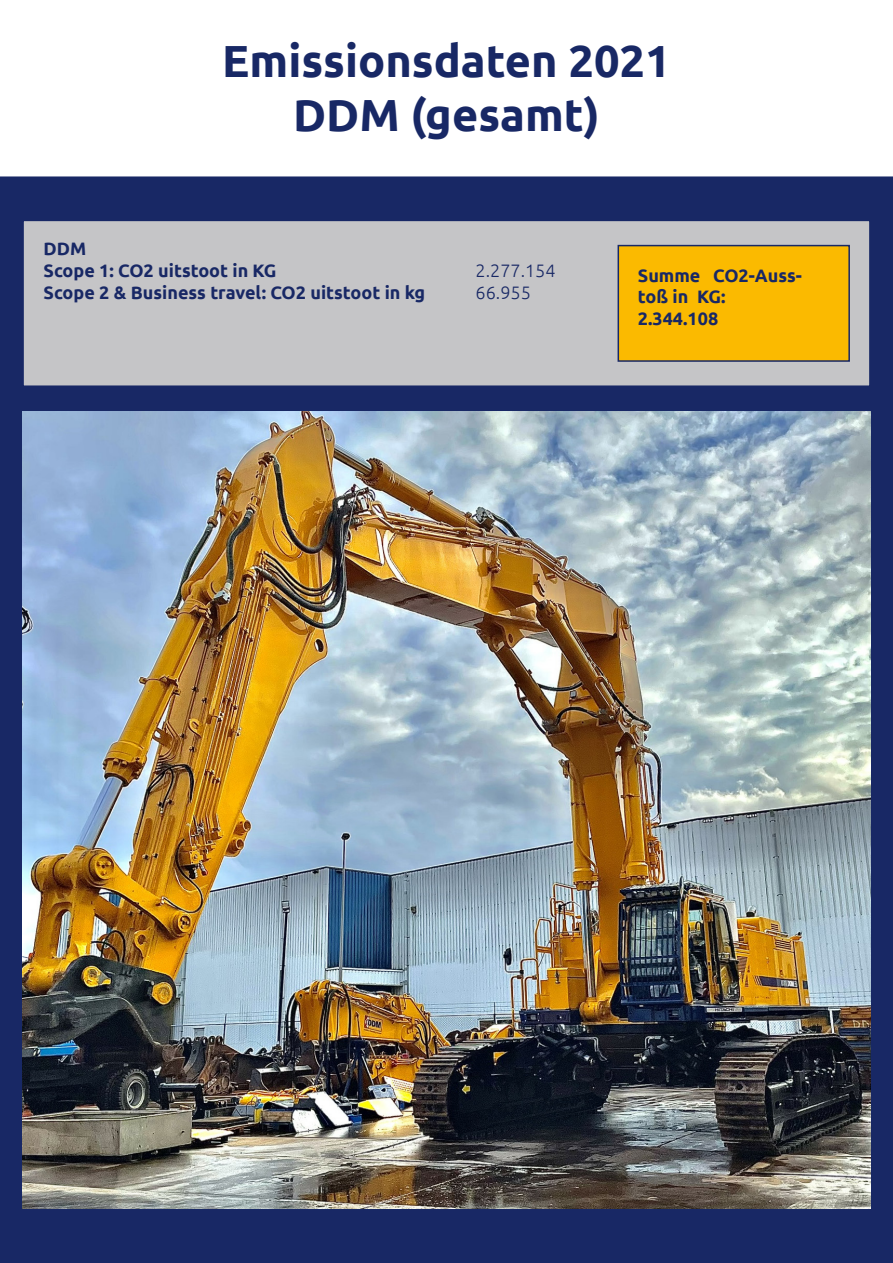
<style>
.page{position:relative;width:893px;height:1263px;background:#fff}
.page>*{position:absolute;margin:0;border:0;box-sizing:border-box;transform-origin:0 0}
.t1{font:700 45px/54px "Ubuntu";color:#182865;text-align:center}
.t2{font:700 18px/21.6px "Ubuntu";color:#182865}
.t3{font:300 18px "Ubuntu";color:#182865}
</style>
<div class="page">
<div style="left:1px;top:177px;width:891px;height:1085px;background:#182865"></div>
<div style="left:22px;top:220px;width:849px;height:167px;background:#c5c5c7;border:2px solid #182865"></div>
<div style="left:618px;top:245px;width:232px;height:117px;background:#fbba00;border:2px solid #182865"></div>
<img style="left:22px;top:412px;width:849px;height:797px">
<h1 class="t1" style="left:222px;top:34px;width:450px">Emissionsdaten 2021<br>DDM (gesamt)</h1>
<p class="t2" style="left:44px;top:238px;width:235px">DDM<br>Scope 1: CO2 uitstoot in KG</p>
<p class="t3" style="left:476px;top:260px;width:81px">2.277.154</p>
<p class="t2" style="left:44px;top:281px;width:383px">Scope 2 &amp; Business travel: CO2 uitstoot in kg</p>
<p class="t3" style="left:476px;top:281px;width:57px">66.955</p>
<p class="t2" style="left:638px;top:264px;width:166px">Summe CO2-Auss&shy;toß in KG:<br>2.344.108</p>
</div>
